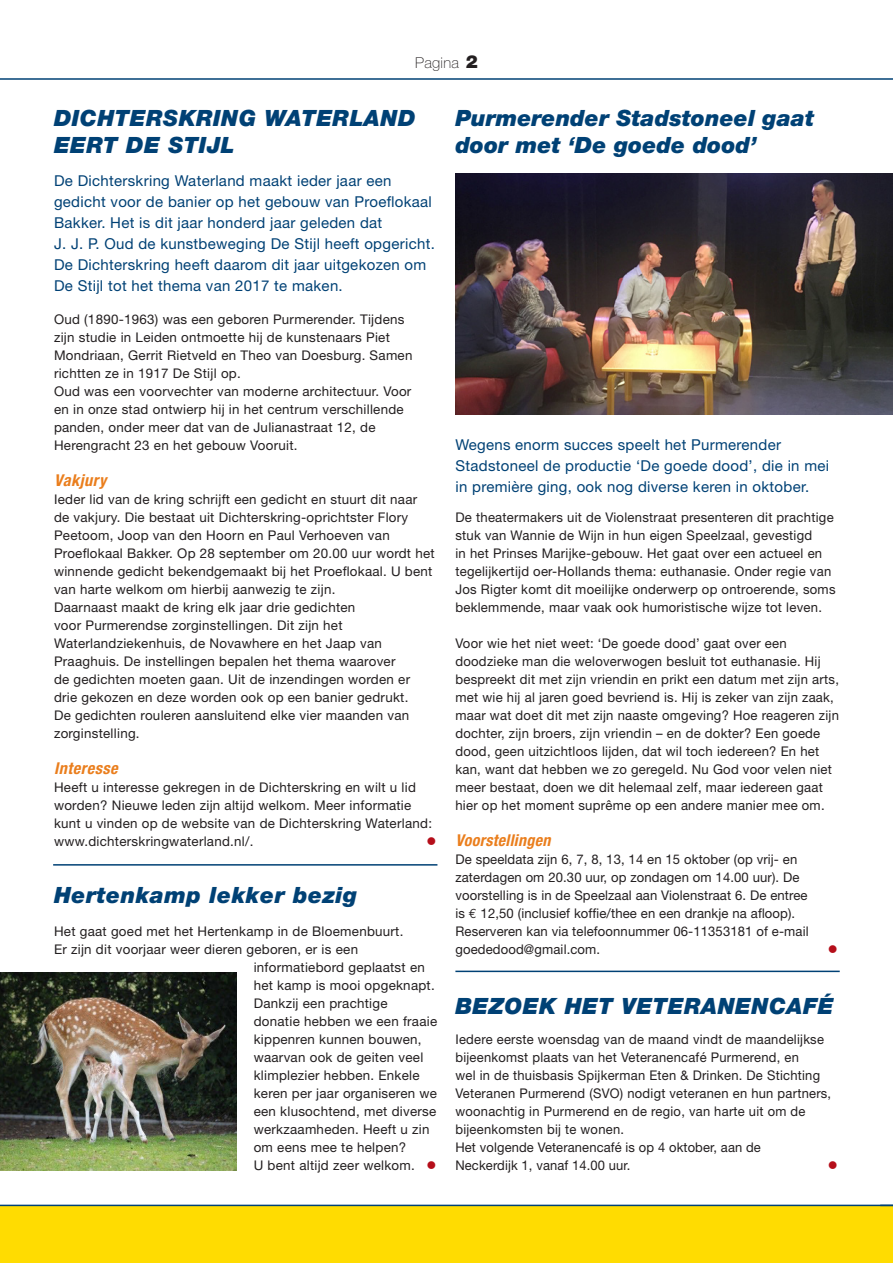
<style>
.page{position:relative;width:893px;height:1263px;background:#fff}
.page>*{position:absolute;margin:0;border:0;box-sizing:border-box;transform-origin:0 0}
._05_Kop_Klein{font:italic 900 22.5px/27px "Helvetica Neue";letter-spacing:.02em;color:#004175}
._05_Kop_Klein-2{font:italic 900 22.5px/27px "Helvetica Neue";color:#004175}
._03_Subkopje{font:italic 700 condensed 16.35px "Helvetica Neue";letter-spacing:.02em;color:#ea7e1d}
._02_Intro{font:15px/21px "Helvetica Neue";letter-spacing:.02em;color:#004175}
.t1{font:100 15px "Helvetica Neue";letter-spacing:.02em;color:#231f20}
._01_Plat{font:13.35px/18px "Helvetica Neue";letter-spacing:.02em;color:#231f20}
._08_Eindregel_stoppe{font:13.35px/18px "Helvetica Neue";letter-spacing:.02em;color:#231f20}
._08_Eindregel_stoppe-2{font:13.35px "Wingdings";color:#b50e1a}
.s1{font-weight:900;font-size:18px}
.s2{color:#b50e1a}
.s3{font-family:"Euro Mono"}
</style>
<div class="page">
<hr style="left:0;top:78px;width:893px;height:2px;background:#004175">
<div style="left:0;top:1206px;width:893px;height:57px;background:#ffdc01"></div>
<hr style="left:0;top:1205px;width:893px;height:1px;background:#004175">
<hr style="left:455px;top:971px;width:385px;height:1px;background:#004175">
<img style="left:455px;top:173px;width:438px;height:241px">
<img style="left:0;top:972px;width:237px;height:198px">
<hr style="left:53px;top:864px;width:384px;height:2px;background:#004175">
<p class="t1" style="left:415px;top:54px;width:64px">Pagina <span class="s1">2</span></p>
<p class="_05_Kop_Klein" style="left:54px;top:104px;width:363px">DICHTERSKRING WATERLAND<br>EERT DE STIJL</p>
<p class="_02_Intro" style="left:54px;top:170px;width:382px">De Dichterskring Waterland maakt ieder jaar een gedicht voor de banier op het gebouw van Proeflokaal Bakker. Het is dit jaar honderd jaar geleden dat<br>J. J. P. Oud de kunstbeweging De Stijl heeft opgericht.<br>De Dichterskring heeft daarom dit jaar uitgekozen om De Stijl tot het thema van 2017 te maken.</p>
<p class="_01_Plat" style="left:54px;top:310px;width:360px">Oud (1890-1963) was een geboren Purmerender. Tijdens zijn studie in Leiden ontmoette hij de kunstenaars Piet Mondriaan, Gerrit Rietveld en Theo van Doesburg. Samen richtten ze in 1917 De Stijl op.</p>
<p class="_01_Plat" style="left:54px;top:382px;width:359px">Oud was een voorvechter van moderne architectuur. Voor en in onze stad ontwierp hij in het centrum verschillende panden, onder meer dat van de Julianastraat 12, de Herengracht 23 en het gebouw Vooruit.</p>
<p class="_03_Subkopje" style="left:54px;top:470px;width:54px">Vakjury</p>
<p class="_01_Plat" style="left:54px;top:490px;width:382px">Ieder lid van de kring schrijft een gedicht en stuurt dit naar de vakjury. Die bestaat uit Dichterskring-oprichtster Flory Peetoom, Joop van den Hoorn en Paul Verhoeven van Proeflokaal Bakker. Op 28 september om 20.00 uur wordt het winnende gedicht bekendgemaakt bij het Proeflokaal. U bent van harte welkom om hierbij aanwezig te zijn.</p>
<p class="_01_Plat" style="left:54px;top:598px;width:358px">Daarnaast maakt de kring elk jaar drie gedichten<br>voor Purmerendse zorginstellingen. Dit zijn het Waterlandziekenhuis, de Novawhere en het Jaap van Praaghuis. De instellingen bepalen het thema waarover de gedichten moeten gaan. Uit de inzendingen worden er drie gekozen en deze worden ook op een banier gedrukt.<br>De gedichten rouleren aansluitend elke vier maanden van zorginstelling.</p>
<p class="_03_Subkopje" style="left:54px;top:758px;width:65px">Interesse</p>
<p class="_08_Eindregel_stoppe" style="left:54px;top:778px;width:380px">Heeft u interesse gekregen in de Dichterskring en wilt u lid worden? Nieuwe leden zijn altijd welkom. Meer informatie kunt u vinden op de website van de Dichterskring Waterland: www.dichterskringwaterland.nl/.</p>
<p class="_08_Eindregel_stoppe-2" style="left:427px;top:834px;width:11px">●</p>
<p class="_05_Kop_Klein" style="left:54px;top:881px;width:305px">Hertenkamp lekker bezig</p>
<p class="_08_Eindregel_stoppe" style="left:54px;top:922px;width:351px">Het gaat goed met het Hertenkamp in de Bloemenbuurt.</p>
<p class="_08_Eindregel_stoppe" style="left:54px;top:940px;width:306px">Er zijn dit voorjaar weer dieren geboren, er is een</p>
<p class="_08_Eindregel_stoppe" style="left:254px;top:958px;width:173px">informatiebord geplaatst en</p>
<p class="_08_Eindregel_stoppe" style="left:254px;top:976px;width:183px">het kamp is mooi opgeknapt.</p>
<p class="_08_Eindregel_stoppe" style="left:254px;top:994px;width:135px">Dankzij een prachtige</p>
<p class="_08_Eindregel_stoppe" style="left:254px;top:1012px;width:185px">donatie hebben we een fraaie</p>
<p class="_08_Eindregel_stoppe" style="left:254px;top:1030px;width:169px">kippenren kunnen bouwen,</p>
<p class="_08_Eindregel_stoppe" style="left:254px;top:1048px;width:171px">waarvan ook de geiten veel</p>
<p class="_08_Eindregel_stoppe" style="left:254px;top:1066px;width:167px">klimplezier hebben. Enkele</p>
<p class="_08_Eindregel_stoppe" style="left:254px;top:1084px;width:185px">keren per jaar organiseren we</p>
<p class="_08_Eindregel_stoppe" style="left:254px;top:1102px;width:184px">een klusochtend, met diverse</p>
<p class="_08_Eindregel_stoppe" style="left:254px;top:1120px;width:177px">werkzaamheden. Heeft u zin</p>
<p class="_08_Eindregel_stoppe" style="left:254px;top:1138px;width:154px">om eens mee te helpen?</p>
<p class="_08_Eindregel_stoppe" style="left:254px;top:1156px;width:184px">U bent altijd zeer welkom. <span class="s2">●</span></p>
<p class="_05_Kop_Klein-2" style="left:455px;top:104px;width:360px">Purmerender Stadstoneel gaat door met ‘De goede dood’</p>
<p class="_02_Intro" style="left:455px;top:434px;width:375px">Wegens enorm succes speelt het Purmerender<br>Stadstoneel de productie ‘De goede dood’, die in mei in première ging, ook nog diverse keren in oktober.</p>
<p class="_01_Plat" style="left:455px;top:508px;width:382px">De theatermakers uit de Violenstraat presenteren dit prachtige stuk van Wannie de Wijn in hun eigen Speelzaal, gevestigd<br>in het Prinses Marijke-gebouw. Het gaat over een actueel en tegelijkertijd oer-Hollands thema: euthanasie. Onder regie van Jos Rigter komt dit moeilijke onderwerp op ontroerende, soms beklemmende, maar vaak ook humoristische wijze tot leven.</p>
<p class="_01_Plat" style="left:455px;top:634px;width:385px">Voor wie het niet weet: ‘De goede dood’ gaat over een doodzieke man die weloverwogen besluit tot euthanasie. Hij bespreekt dit met zijn vriendin en prikt een datum met zijn arts, met wie hij al jaren goed bevriend is. Hij is zeker van zijn zaak, maar wat doet dit met zijn naaste omgeving? Hoe reageren zijn dochter, zijn broers, zijn vriendin – en de dokter? Een goede dood, geen uitzichtloos lijden, dat wil toch iedereen? En het kan, want dat hebben we zo geregeld. Nu God voor velen niet meer bestaat, doen we dit helemaal zelf, maar iedereen gaat hier op het moment suprême op een andere manier mee om.</p>
<p class="_03_Subkopje" style="left:455px;top:830px;width:97px">Voorstellingen</p>
<p class="_08_Eindregel_stoppe" style="left:455px;top:850px;width:355px">De speeldata zijn 6, 7, 8, 13, 14 en 15 oktober (op vrij- en zaterdagen om 20.30 uur, op zondagen om 14.00 uur). De voorstelling is in de Speelzaal aan Violenstraat 6. De entree is <span class="s3">€</span> 12,50 (inclusief koffie/thee en een drankje na afloop).<br>Reserveren kan via telefoonnummer 06-11353181 of e-mail goededood@gmail.com.</p>
<p class="_08_Eindregel_stoppe-2" style="left:828px;top:942px;width:11px">●</p>
<p class="_05_Kop_Klein" style="left:455px;top:992px;width:380px">BEZOEK HET VETERANENCAFÉ</p>
<p class="_01_Plat" style="left:455px;top:1030px;width:377px">Iedere eerste woensdag van de maand vindt de maandelijkse bijeenkomst plaats van het Veteranencafé Purmerend, en<br>wel in de thuisbasis Spijkerman Eten &amp; Drinken. De Stichting Veteranen Purmerend (SVO) nodigt veteranen en hun partners, woonachtig in Purmerend en de regio, van harte uit om de bijeenkomsten bij te wonen.</p>
<p class="_08_Eindregel_stoppe" style="left:455px;top:1138px;width:307px">Het volgende Veteranencafé is op 4 oktober, aan de<br>Neckerdijk 1, vanaf 14.00 uur.</p>
<p class="_08_Eindregel_stoppe-2" style="left:828px;top:1158px;width:11px">●</p>
</div>
